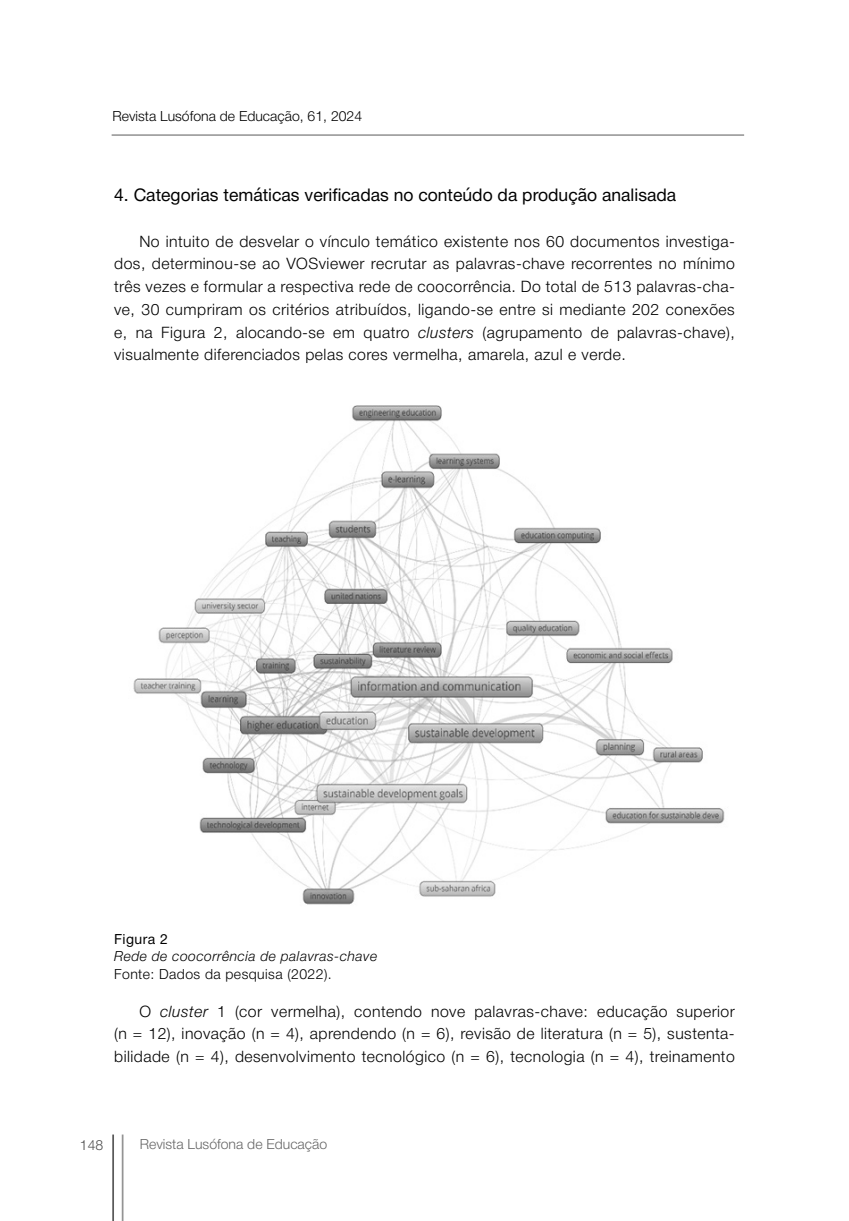
<style>
.page{position:relative;width:849px;height:1221px;background:#fff}
.page>*{position:absolute;margin:0;border:0;box-sizing:border-box;transform-origin:0 0}
.t1{font:17.5px "Helvetica Neue";color:#000}
.t2{font:300 15.75px/22.8px "Helvetica Neue";letter-spacing:.03em;color:#000;text-align:justify}
.t3{font:italic 300 14px "Helvetica Neue";letter-spacing:.03em;color:#000}
.t4{font:300 14px "Helvetica Neue";color:#000}
.t5{font:300 14px "Helvetica Neue";letter-spacing:.03em;color:#000}
.t6{font:300 14px "Helvetica Neue";color:#666}
.t7{font:14px "Helvetica Neue";letter-spacing:.03em;color:#000}
.t8{font:300 14px "Helvetica Neue";color:#4f4f4f}
.s1{font-style:italic}
</style>
<div class="page">
<hr style="left:112px;top:135px;width:631px;height:1px;background:#5a5a5a">
<hr style="left:122px;top:1134px;width:1px;height:86px;background:#949494">
<hr style="left:112px;top:1134px;width:2px;height:86px;background:#5a5a5a">
<img style="left:133px;top:405px;width:592px;height:500px">
<p class="t4" style="left:112px;top:105px;width:251px">Revista Lusófona de Educação, 61, 2024</p>
<p class="t1" style="left:114px;top:182px;width:563px">4. Categorias temáticas verificadas no conteúdo da produção analisada</p>
<p class="t2" style="left:114px;top:228px;width:622px;text-indent:25px">No intuito de desvelar o vínculo temático existente nos 60 documentos investiga&shy;dos, determinou-se ao VOSviewer recrutar as palavras-chave recorrentes no mínimo três vezes e formular a respectiva rede de coocorrência. Do total de 513 palavras-cha&shy;ve, 30 cumpriram os critérios atribuídos, ligando-se entre si mediante 202 conexões e, na Figura 2, alocando-se em quatro <span class="s1">clusters</span> (agrupamento de palavras-chave), visualmente diferenciados pelas cores vermelha, amarela, azul e verde.</p>
<p class="t7" style="left:114px;top:928px;width:55px">Figura 2</p>
<p class="t3" style="left:114px;top:945px;width:264px">Rede de coocorrência de palavras-chave</p>
<p class="t5" style="left:114px;top:962px;width:219px">Fonte: Dados da pesquisa (2022).</p>
<p class="t2" style="left:114px;top:998px;width:622px;text-indent:25px">O <span class="s1">cluster</span> 1 (cor vermelha), contendo nove palavras-chave: educação superior (n = 12), inovação (n = 4), aprendendo (n = 6), revisão de literatura (n = 5), sustenta&shy;bilidade (n = 4), desenvolvimento tecnológico (n = 6), tecnologia (n = 4), treinamento</p>
<p class="t8" style="left:80px;top:1133px;width:25px">148</p>
<p class="t6" style="left:140px;top:1132px;width:189px">Revista Lusófona de Educação</p>
</div>
